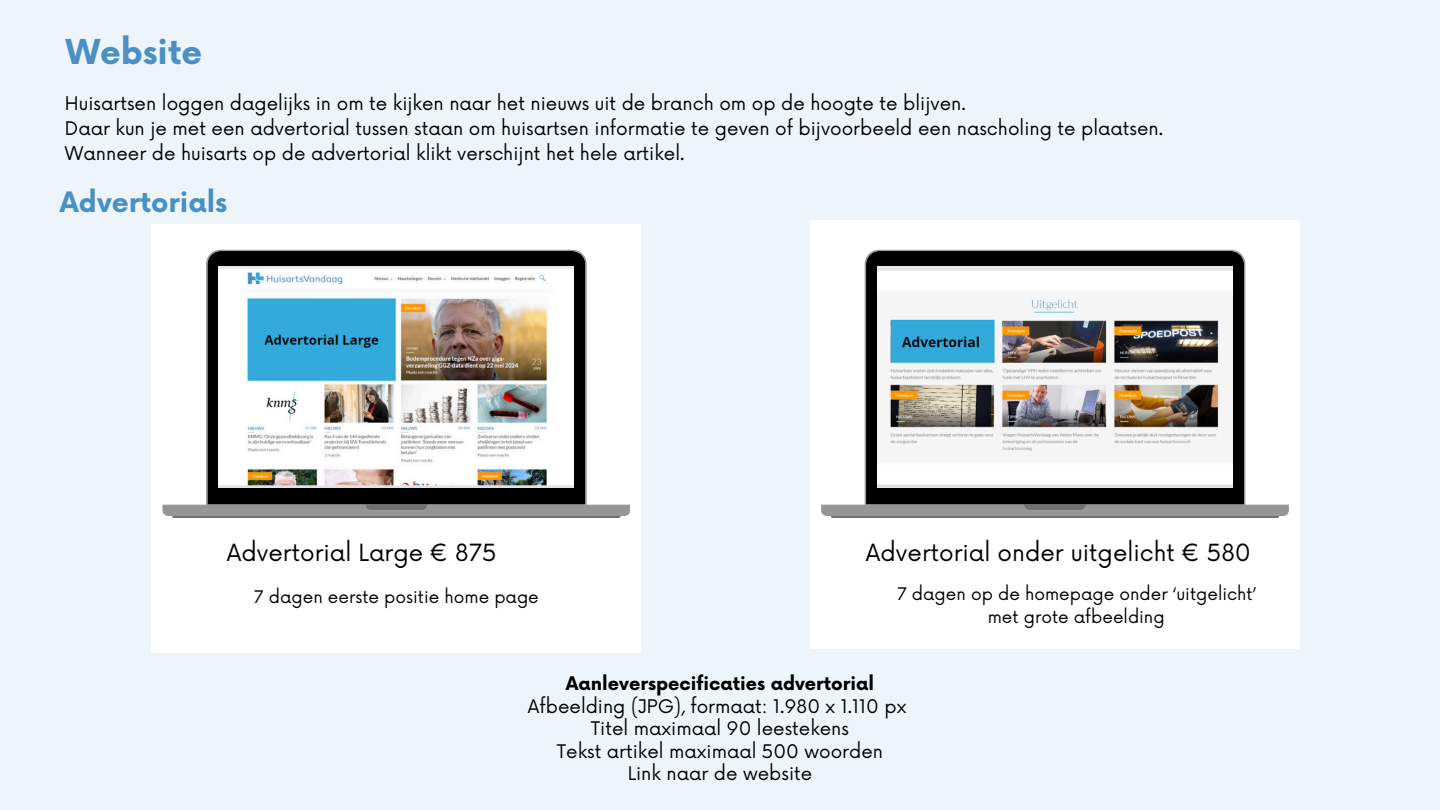
<style>
.page{position:relative;width:1440px;height:810px;background:#edf4fa}
.page>*{position:absolute;margin:0;border:0;box-sizing:border-box;transform-origin:0 0}
.t1{font:700 33.4px "Now";color:#4b90c3}
.t2{font:700 27.4px "Now";color:#4b90c3}
.t3{font:23.1px "Now";color:#000}
.t4{font:18.3px "Now";color:#000}
.t5{font:700 18.3px "Now";color:#000}
.t6{font:16.9px "Now";color:#000}
</style>
<div class="page">
<div style="left:151px;top:224px;width:490px;height:428px;background:#fff"></div>
<svg style="left:163px;top:250px;width:467px;height:266px"></svg>
<svg style="left:365px;top:505px;width:62px;height:5px"></svg>
<svg style="left:172px;top:516px;width:449px;height:2px"></svg>
<img style="left:219px;top:266px;width:355px;height:222px">
<div style="left:810px;top:220px;width:490px;height:428px;background:#fff"></div>
<svg style="left:821px;top:250px;width:468px;height:266px"></svg>
<svg style="left:1024px;top:505px;width:62px;height:5px"></svg>
<svg style="left:831px;top:516px;width:448px;height:2px"></svg>
<img style="left:878px;top:266px;width:354px;height:222px">
<p class="t1" style="left:66px;top:34px;width:138px">Website</p>
<p class="t4" style="left:65px;top:93px;width:902px">Huisartsen loggen dagelijks in om te kijken naar het nieuws uit de branch om op de hoogte te blijven.</p>
<p class="t4" style="left:65px;top:118px;width:1100px">Daar kun je met een advertorial tussen staan om huisartsen informatie te geven of bijvoorbeeld een nascholing te plaatsen.</p>
<h2 class="t4" style="left:65px;top:143px;width:621px">Wanneer de huisarts op de advertorial klikt verschijnt het hele artikel.</h2>
<p class="t2" style="left:60px;top:187px;width:169px">Advertorials</p>
<h3 class="t3" style="left:227px;top:540px;width:271px">Advertorial Large € 875</h3>
<p class="t6" style="left:254px;top:587px;width:286px">7 dagen eerste positie home page</p>
<p class="t3" style="left:866px;top:540px;width:387px">Advertorial onder uitgelicht € 580</p>
<p class="t6" style="left:897px;top:584px;width:360px">7 dagen op de homepage onder ‘uitgelicht’</p>
<h3 class="t6" style="left:988px;top:607px;width:178px">met grote afbeelding</h3>
<p class="t5" style="left:566px;top:674px;width:310px">Aanleverspecificaties advertorial</p>
<p class="t4" style="left:528px;top:696px;width:380px">Afbeelding (JPG), formaat: 1.980 x 1.110 px</p>
<p class="t4" style="left:591px;top:718px;width:260px">Titel maximaal 90 leestekens</p>
<p class="t4" style="left:557px;top:741px;width:328px">Tekst artikel maximaal 500 woorden</p>
<p class="t4" style="left:628px;top:763px;width:186px">Link naar de website</p>
</div>
